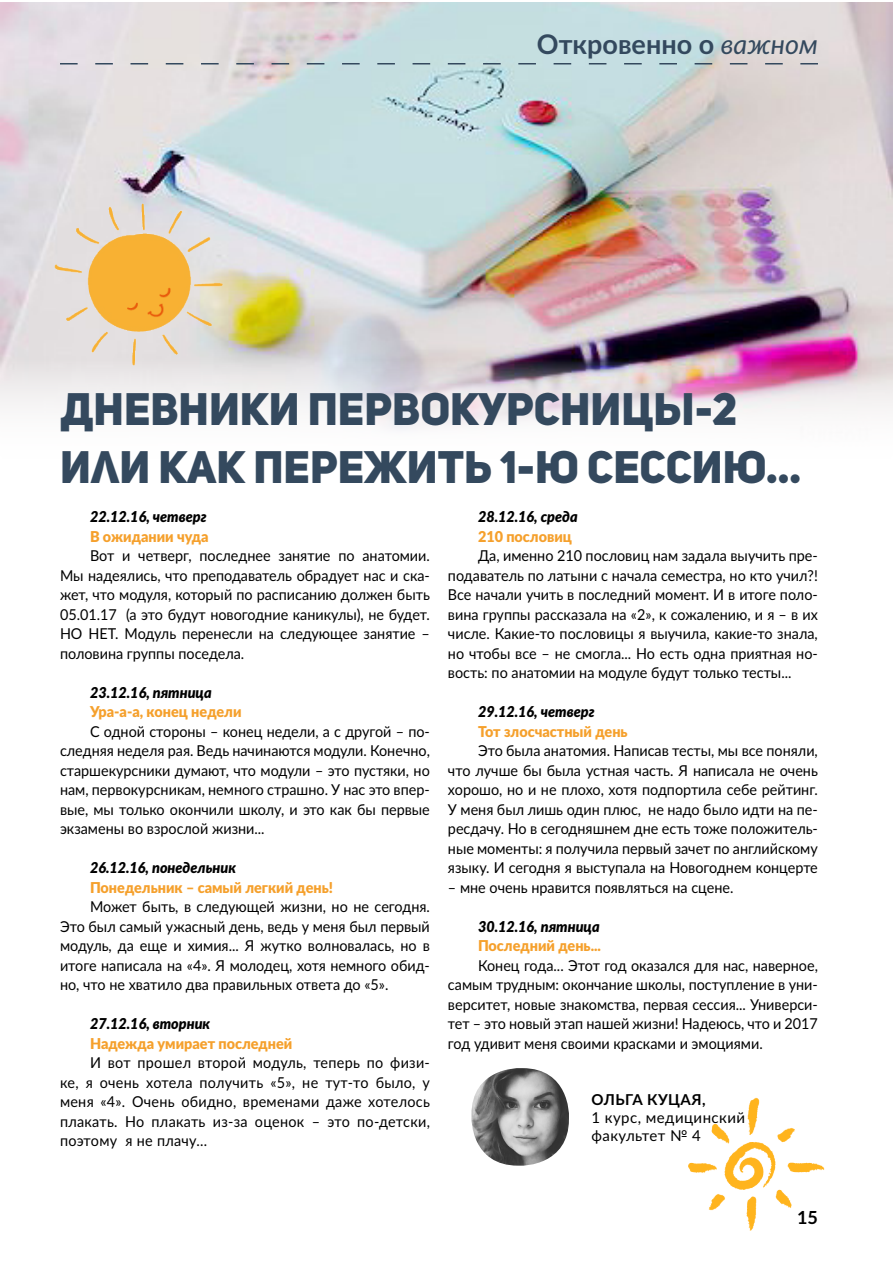
<style>
.page{position:relative;width:893px;height:1263px;background:#fff}
.page>*{position:absolute;margin:0;border:0;box-sizing:border-box;transform-origin:0 0}
.t1{font:45px/58.5px "Uni Sans Heavy CAPS";color:#34495e}
.t2{font:700 27px "Lato";color:#34495e}
.t3{font:700 18px "Lato";color:#000}
.t4{font:15px/19.5px "Lato";color:#000;text-align:justify;scale:.96 1}
.t5{font:900 15px "Lato";color:#f5a02c;scale:.96 1}
.t6{font:italic 900 15px "Lato";color:#000;scale:.96 1}
.t7{font:15px/18px "Lato";letter-spacing:.03em;color:#000}
.t8{font:700 15px "Lato";letter-spacing:.03em;color:#000}
.s1{font-weight:400;font-style:italic}
</style>
<div class="page">
<img style="left:0;top:2px;width:893px;height:427px">
<svg style="left:60px;top:63px;width:758px;height:2px;background:#94a2ab"></svg>
<img style="left:471px;top:1068px;width:98px;height:98px">
<img style="left:32px;top:183px;width:213px;height:203px">
<img style="left:688px;top:1097px;width:137px;height:134px">
<h2 class="t2" style="left:537px;top:24px;width:283px">Откровенно о <span class="s1">важном</span></h2>
<h1 class="t1" style="left:60px;top:379px;width:742px">Дневники первокурсницы-2 или Как пережить 1-ю сессию...</h1>
<p class="t6" style="left:90px;top:505px;width:123px">22.12.16, четверг</p>
<p class="t5" style="left:90px;top:525px;width:125px">В ожидании чуда</p>
<p class="t4" style="left:60px;top:545px;width:387px;text-indent:30px">Вот и четверг, последнее занятие по анатомии.<br>Мы надеялись, что преподаватель обрадует нас и ска&shy;жет, что модуля, который по расписанию должен быть 05.01.17 (а это будут новогодние каникулы), не будет.<br>НО НЕТ. Модуль перенесли на следующее занятие – половина группы поседела.</p>
<p class="t6" style="left:90px;top:681px;width:128px">23.12.16, пятница</p>
<p class="t5" style="left:90px;top:700px;width:159px">Ура-а-а, конец недели</p>
<p class="t4" style="left:60px;top:721px;width:387px;text-indent:30px">С одной стороны – конец недели, а с другой – по&shy;следняя неделя рая. Ведь начинаются модули. Конечно, старшекурсники думают, что модули – это пустяки, но нам, первокурсникам, немного страшно. У нас это впер&shy;вые, мы только окончили школу, и это как бы первые экзамены во взрослой жизни...</p>
<p class="t6" style="left:90px;top:856px;width:154px">26.12.16, понедельник</p>
<p class="t5" style="left:90px;top:876px;width:255px">Понедельник – самый легкий день!</p>
<p class="t4" style="left:60px;top:896px;width:387px;text-indent:30px">Может быть, в следующей жизни, но не сегодня.<br>Это был самый ужасный день, ведь у меня был первый модуль, да еще и химия... Я жутко волновалась, но в итоге написала на «4». Я молодец, хотя немного обид&shy;но, что не хватило два правильных ответа до «5».</p>
<p class="t6" style="left:90px;top:1012px;width:127px">27.12.16, вторник</p>
<p class="t5" style="left:90px;top:1032px;width:212px">Надежда умирает последней</p>
<p class="t4" style="left:60px;top:1052px;width:387px;text-indent:30px">И вот прошел второй модуль, теперь по физи&shy;ке, я очень хотела получить «5», не тут-то было, у меня «4». Очень обидно, временами даже хотелось плакать. Но плакать из-за оценок – это по-детски, поэтому я не плачу...</p>
<p class="t6" style="left:478px;top:505px;width:105px">28.12.16, среда</p>
<p class="t5" style="left:478px;top:525px;width:99px">210 пословиц</p>
<p class="t4" style="left:448px;top:545px;width:387px;text-indent:30px">Да, именно 210 пословиц нам задала выучить пре&shy;подаватель по латыни с начала семестра, но кто учил?!<br>Все начали учить в последний момент. И в итоге поло&shy;вина группы рассказала на «2», к сожалению, и я – в их числе. Какие-то пословицы я выучила, какие-то знала, но чтобы все – не смогла... Но есть одна приятная но&shy;вость: по анатомии на модуле будут только тесты...</p>
<p class="t6" style="left:478px;top:700px;width:123px">29.12.16, четверг</p>
<p class="t5" style="left:478px;top:720px;width:157px">Тот злосчастный день</p>
<p class="t4" style="left:448px;top:740px;width:387px;text-indent:30px">Это была анатомия. Написав тесты, мы все поняли, что лучше бы была устная часть. Я написала не очень хорошо, но и не плохо, хотя подпортила себе рейтинг.<br>У меня был лишь один плюс, не надо было идти на пе&shy;ресдачу. Но в сегодняшнем дне есть тоже положитель&shy;ные моменты: я получила первый зачет по английскому языку. И сегодня я выступала на Новогоднем концерте</p>
<p class="t4" style="left:448px;top:877px;width:299px">– мне очень нравится появляться на сцене.</p>
<p class="t6" style="left:478px;top:915px;width:128px">30.12.16, пятница</p>
<p class="t5" style="left:478px;top:934px;width:130px">Последний день...</p>
<p class="t4" style="left:448px;top:955px;width:387px;text-indent:30px">Конец года... Этот год оказался для нас, наверное, самым трудным: окончание школы, поступление в уни&shy;верситет, новые знакомства, первая сессия... Универси&shy;тет – это новый этап нашей жизни! Надеюсь, что и 2017 год удивит меня своими красками и эмоциями.</p>
<p class="t8" style="left:591px;top:1088px;width:116px">ОЛЬГА КУЦАЯ,</p>
<p class="t7" style="left:591px;top:1108px;width:155px">1 курс, медицинский факультет № 4</p>
<p class="t3" style="left:797px;top:1204px;width:22px">15</p>
</div>
